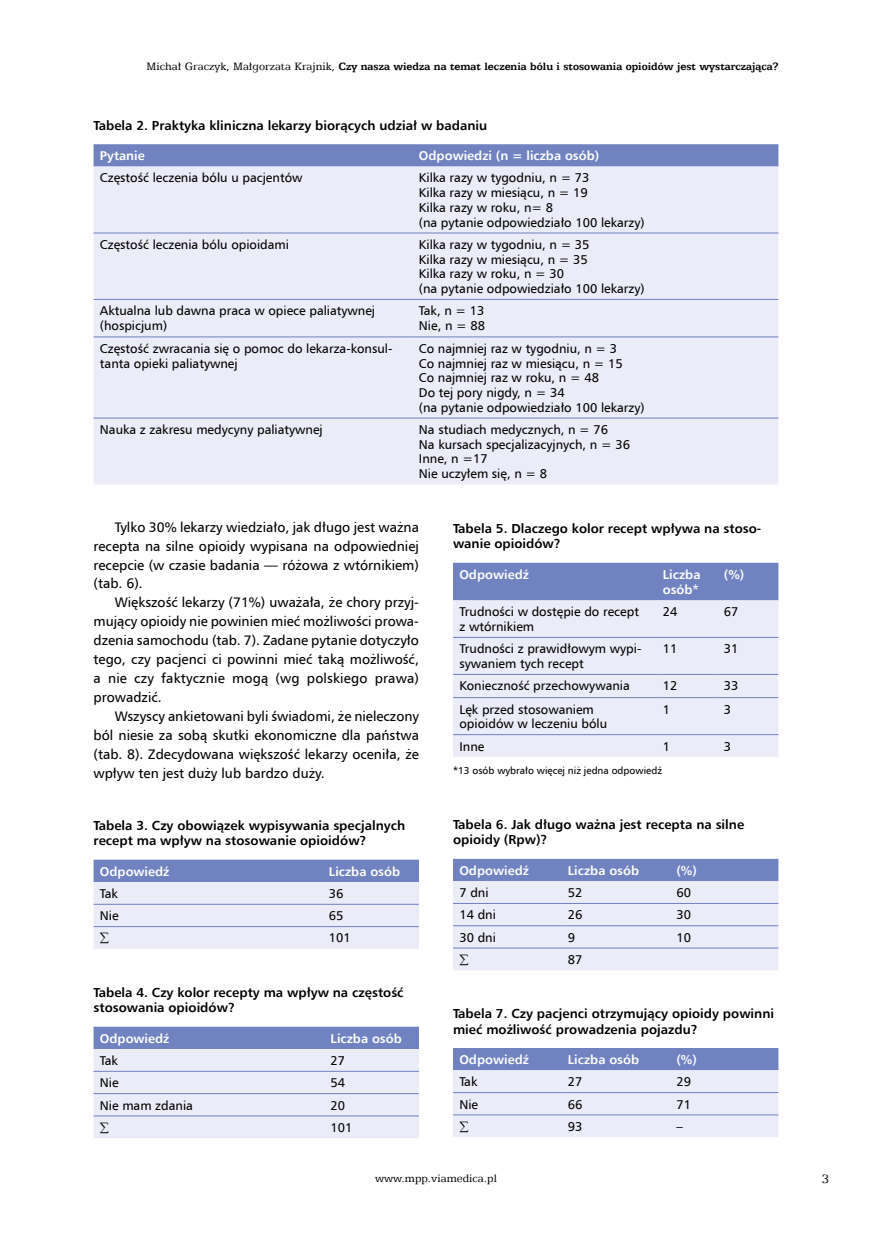
<style>
.page{position:relative;width:872px;height:1234px;background:#fff}
.page>*{position:absolute;margin:0;border:0;box-sizing:border-box;transform-origin:0 0}
.t1{font:13.8px/18.9px "Humnst 777 EU";color:#000;text-align:justify}
.t2{font:13.5px "Egyptian 505 EU";color:#000}
.t3{font:700 13.05px/15.6px "Humnst 777 EU";color:#000}
.t4{font:12.75px/14.7px "Humnst 777 EU";color:#000}
.t5{font:700 12.75px/15.3px "Humnst 777 EU";color:#fff}
.t6{font:700 12px "Egyptian 505 EU";color:#000}
.t7{font:12px "Egyptian 505 EU";color:#000}
.t8{font:10.05px "Humnst 777 EU";color:#000}
.s1{font-weight:400}
.s2{font-weight:700}
</style>
<div class="page">
<div style="left:453px;top:562px;width:325px;height:38px;background:#7082c0"></div>
<div style="left:453px;top:600px;width:325px;height:156px;background:#ebecf7"></div>
<hr style="left:453px;top:637px;width:203px;height:1px;background:#7082c0">
<hr style="left:656px;top:637px;width:61px;height:1px;background:#7082c0">
<hr style="left:717px;top:637px;width:61px;height:1px;background:#7082c0">
<hr style="left:453px;top:674px;width:203px;height:1px;background:#7082c0">
<hr style="left:656px;top:674px;width:61px;height:1px;background:#7082c0">
<hr style="left:717px;top:674px;width:61px;height:1px;background:#7082c0">
<hr style="left:453px;top:697px;width:203px;height:1px;background:#7082c0">
<hr style="left:656px;top:697px;width:61px;height:1px;background:#7082c0">
<hr style="left:717px;top:697px;width:61px;height:1px;background:#7082c0">
<hr style="left:453px;top:734px;width:203px;height:1px;background:#7082c0">
<hr style="left:656px;top:734px;width:61px;height:1px;background:#7082c0">
<hr style="left:717px;top:734px;width:61px;height:1px;background:#7082c0">
<div style="left:94px;top:144px;width:684px;height:22px;background:#7082c0"></div>
<div style="left:94px;top:166px;width:684px;height:318px;background:#ebecf7"></div>
<hr style="left:94px;top:232px;width:318px;height:1px;background:#7082c0">
<hr style="left:412px;top:232px;width:366px;height:1px;background:#7082c0">
<hr style="left:94px;top:299px;width:318px;height:1px;background:#7082c0">
<hr style="left:412px;top:299px;width:366px;height:1px;background:#7082c0">
<hr style="left:94px;top:336px;width:318px;height:1px;background:#7082c0">
<hr style="left:412px;top:336px;width:366px;height:1px;background:#7082c0">
<hr style="left:94px;top:417px;width:318px;height:1px;background:#7082c0">
<hr style="left:412px;top:417px;width:366px;height:1px;background:#7082c0">
<svg style="left:94px;top:859px;width:325px;height:89px;background:#c9cfe8"></svg>
<svg style="left:94px;top:1026px;width:325px;height:111px;background:#cfd3ea"></svg>
<svg style="left:453px;top:858px;width:325px;height:112px;background:#cfd4ea"></svg>
<svg style="left:453px;top:1048px;width:325px;height:88px;background:#c9cee7"></svg>
<p class="t6" style="left:147px;top:60px;width:633px"><span class="s1">Michał Graczyk, Małgorzata Krajnik,</span> Czy nasza wiedza na temat leczenia bólu i stosowania opioidów jest wystarczająca?</p>
<p class="t3" style="left:94px;top:117px;width:395px">Tabela 2. Praktyka kliniczna lekarzy biorących udział w badaniu</p>
<p class="t5" style="left:100px;top:148px;width:46px">Pytanie</p>
<p class="t5" style="left:419px;top:148px;width:182px">Odpowiedzi (n = liczba osób)</p>
<p class="t4" style="left:100px;top:170px;width:204px">Częstość leczenia bólu u pacjentów</p>
<p class="t4" style="left:419px;top:170px;width:227px">Kilka razy w tygodniu, n = 73<br>Kilka razy w miesiącu, n = 19<br>Kilka razy w roku, n= 8<br>(na pytanie odpowiedziało 100 lekarzy)</p>
<p class="t4" style="left:100px;top:237px;width:191px">Częstość leczenia bólu opioidami</p>
<p class="t4" style="left:419px;top:237px;width:227px">Kilka razy w tygodniu, n = 35<br>Kilka razy w miesiącu, n = 35<br>Kilka razy w roku, n = 30<br>(na pytanie odpowiedziało 100 lekarzy)</p>
<p class="t4" style="left:100px;top:303px;width:277px">Aktualna lub dawna praca w opiece paliatywnej (hospicjum)</p>
<p class="t4" style="left:419px;top:303px;width:68px">Tak, n = 13<br>Nie, n = 88</p>
<p class="t4" style="left:100px;top:341px;width:294px">Częstość zwracania się o pomoc do lekarza-konsul&shy;tanta opieki paliatywnej</p>
<p class="t4" style="left:419px;top:341px;width:227px">Co najmniej raz w tygodniu, n = 3<br>Co najmniej raz w miesiącu, n = 15<br>Co najmniej raz w roku, n = 48<br>Do tej pory nigdy, n = 34<br>(na pytanie odpowiedziało 100 lekarzy)</p>
<p class="t4" style="left:100px;top:422px;width:224px">Nauka z zakresu medycyny paliatywnej</p>
<p class="t4" style="left:419px;top:422px;width:212px">Na studiach medycznych, n = 76<br>Na kursach specjalizacyjnych, n = 36<br>Inne, n =17<br>Nie uczyłem się, n = 8</p>
<p class="t1" style="left:94px;top:517px;width:327px;text-indent:21px">Tylko 30% lekarzy wiedziało, jak długo jest ważna recepta na silne opioidy wypisana na odpowiedniej recepcie (w czasie badania — różowa z wtórnikiem) (tab. 6).</p>
<p class="t1" style="left:94px;top:592px;width:327px;text-indent:21px">Większość lekarzy (71%) uważała, że chory przyj&shy;mujący opioidy nie powinien mieć możliwości prowa&shy;dzenia samochodu (tab. 7). Zadane pytanie dotyczyło tego, czy pacjenci ci powinni mieć taką możliwość, a nie czy faktycznie mogą (wg polskiego prawa) prowadzić.</p>
<p class="t1" style="left:94px;top:706px;width:327px;text-indent:21px">Wszyscy ankietowani byli świadomi, że nieleczony ból niesie za sobą skutki ekonomiczne dla państwa (tab. 8). Zdecydowana większość lekarzy oceniła, że wpływ ten jest duży lub bardzo duży.</p>
<p class="t3" style="left:94px;top:816px;width:313px">Tabela 3. Czy obowiązek wypisywania specjalnych recept ma wpływ na stosowanie opioidów?</p>
<p class="t5" style="left:100px;top:863px;width:71px">Odpowiedź</p>
<p class="t5" style="left:329px;top:863px;width:73px">Liczba osób</p>
<p class="t4" style="left:100px;top:885px;width:20px">Tak</p>
<p class="t4" style="left:329px;top:885px;width:16px">36</p>
<p class="t4" style="left:100px;top:907px;width:20px">Nie</p>
<p class="t4" style="left:329px;top:907px;width:16px">65</p>
<p class="t4" style="left:329px;top:930px;width:23px">101</p>
<p class="t3" style="left:94px;top:983px;width:312px">Tabela 4. Czy kolor recepty ma wpływ na częstość stosowania opioidów?</p>
<p class="t5" style="left:100px;top:1030px;width:71px">Odpowiedź</p>
<p class="t5" style="left:330px;top:1030px;width:73px">Liczba osób</p>
<p class="t4" style="left:100px;top:1052px;width:20px">Tak</p>
<p class="t4" style="left:330px;top:1052px;width:16px">27</p>
<p class="t4" style="left:100px;top:1074px;width:20px">Nie</p>
<p class="t4" style="left:330px;top:1074px;width:16px">54</p>
<p class="t4" style="left:100px;top:1097px;width:95px">Nie mam zdania</p>
<p class="t4" style="left:330px;top:1097px;width:16px">20</p>
<p class="t4" style="left:330px;top:1119px;width:23px">101</p>
<p class="t3" style="left:453px;top:520px;width:310px">Tabela 5. Dlaczego kolor recept wpływa na stoso&shy;wanie opioidów?</p>
<p class="t5" style="left:459px;top:566px;width:71px">Odpowiedź</p>
<p class="t5" style="left:663px;top:566px;width:39px">Liczba osób*</p>
<p class="t5" style="left:724px;top:566px;width:22px">(%)</p>
<p class="t4" style="left:459px;top:604px;width:181px">Trudności w dostępie do recept z wtórnikiem</p>
<p class="t4" style="left:663px;top:604px;width:16px">24</p>
<p class="t4" style="left:724px;top:604px;width:16px">67</p>
<p class="t4" style="left:459px;top:641px;width:183px">Trudności z prawidłowym wypi&shy;sywaniem tych recept</p>
<p class="t4" style="left:663px;top:641px;width:16px">11</p>
<p class="t4" style="left:724px;top:641px;width:16px">31</p>
<p class="t4" style="left:459px;top:678px;width:172px">Konieczność przechowywania</p>
<p class="t4" style="left:663px;top:678px;width:16px">12</p>
<p class="t4" style="left:724px;top:678px;width:16px">33</p>
<p class="t4" style="left:459px;top:701px;width:149px">Lęk przed stosowaniem opioidów w leczeniu bólu</p>
<p class="t4" style="left:663px;top:701px;width:9px">1</p>
<p class="t4" style="left:724px;top:701px;width:9px">3</p>
<p class="t4" style="left:459px;top:738px;width:26px">Inne</p>
<p class="t4" style="left:663px;top:738px;width:9px">1</p>
<p class="t4" style="left:724px;top:738px;width:9px">3</p>
<p class="t8" style="left:453px;top:763px;width:210px"><span class="s2">*</span>13 osób wybrało więcej niż jedna odpowiedź</p>
<p class="t3" style="left:453px;top:816px;width:293px">Tabela 6. Jak długo ważna jest recepta na silne opioidy (Rpw)?</p>
<p class="t5" style="left:459px;top:862px;width:71px">Odpowiedź</p>
<p class="t5" style="left:568px;top:862px;width:73px">Liczba osób</p>
<p class="t5" style="left:676px;top:862px;width:22px">(%)</p>
<p class="t4" style="left:459px;top:884px;width:31px">7 dni</p>
<p class="t4" style="left:568px;top:884px;width:16px">52</p>
<p class="t4" style="left:676px;top:884px;width:16px">60</p>
<p class="t4" style="left:459px;top:907px;width:38px">14 dni</p>
<p class="t4" style="left:568px;top:907px;width:16px">26</p>
<p class="t4" style="left:676px;top:907px;width:16px">30</p>
<p class="t4" style="left:459px;top:929px;width:38px">30 dni</p>
<p class="t4" style="left:568px;top:929px;width:9px">9</p>
<p class="t4" style="left:676px;top:929px;width:16px">10</p>
<p class="t4" style="left:568px;top:951px;width:16px">87</p>
<p class="t3" style="left:453px;top:1005px;width:322px">Tabela 7. Czy pacjenci otrzymujący opioidy powinni mieć możliwość prowadzenia pojazdu?</p>
<p class="t5" style="left:459px;top:1051px;width:71px">Odpowiedź</p>
<p class="t5" style="left:568px;top:1051px;width:73px">Liczba osób</p>
<p class="t5" style="left:676px;top:1051px;width:22px">(%)</p>
<p class="t4" style="left:459px;top:1073px;width:20px">Tak</p>
<p class="t4" style="left:568px;top:1073px;width:16px">27</p>
<p class="t4" style="left:676px;top:1073px;width:16px">29</p>
<p class="t4" style="left:459px;top:1096px;width:20px">Nie</p>
<p class="t4" style="left:568px;top:1096px;width:16px">66</p>
<p class="t4" style="left:676px;top:1096px;width:16px">71</p>
<p class="t4" style="left:568px;top:1118px;width:16px">93</p>
<p class="t7" style="left:375px;top:1170px;width:123px">www.mpp.viamedica.pl</p>
<p class="t2" style="left:822px;top:1170px;width:9px">3</p>
</div>
